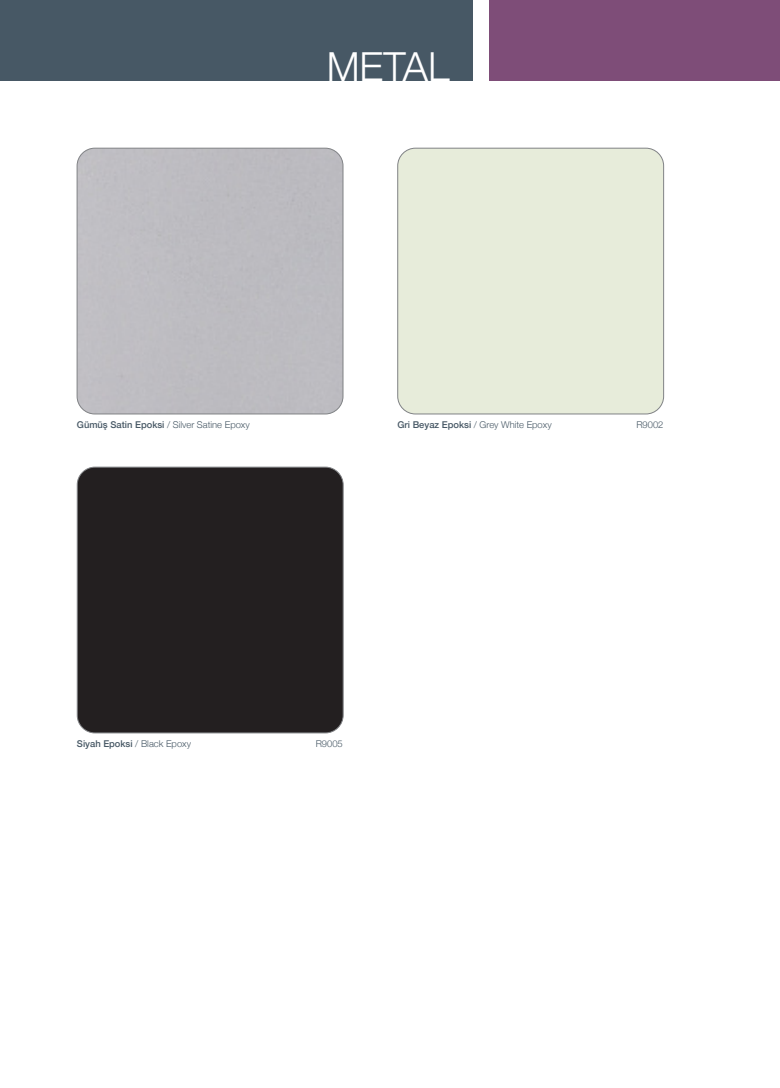
<style>
.page{position:relative;width:780px;height:1088px;background:#fff}
.page>*{position:absolute;margin:0;border:0;box-sizing:border-box;transform-origin:0 0}
.t1{font:300 40px "Helvetica Neue";color:#fff}
.t2{font:300 9.38px "Helvetica Neue";color:#475865}
.t3{font:500 9.38px "Helvetica Neue";color:#475865}
.s1{font-weight:500}
.s2{font-weight:300}
</style>
<div class="page">
<div style="left:0;top:0;width:472px;height:81px;background:#475865"></div>
<div style="left:489px;top:0;width:291px;height:81px;background:#7e4d78"></div>
<div style="left:77px;top:467px;width:266px;height:266px;background:#231f20"></div>
<div style="left:77px;top:467px;width:266px;height:266px;border:1px solid #808285;border-radius:18px"></div>
<div style="left:397px;top:148px;width:266px;height:266px;border:1px solid #808285;border-radius:18px"></div>
<div style="left:77px;top:148px;width:266px;height:266px;border:1px solid #808285;border-radius:18px"></div>
<p class="t1" style="left:327px;top:34px;width:124px">METAL</p>
<p class="t2" style="left:77px;top:417px;width:174px"><span class="s1">Gümüş Satin Epoksi</span> / Silver Satine Epoxy</p>
<p class="t2" style="left:397px;top:417px;width:156px"><span class="s1">Gri Beyaz Epoksi</span> / Grey White Epoxy</p>
<p class="t2" style="left:636px;top:417px;width:29px">R9002</p>
<p class="t3" style="left:77px;top:736px;width:116px">Siyah Epoksi <span class="s2">/ Black Epoxy</span></p>
<p class="t2" style="left:316px;top:736px;width:29px">R9005</p>
</div>
